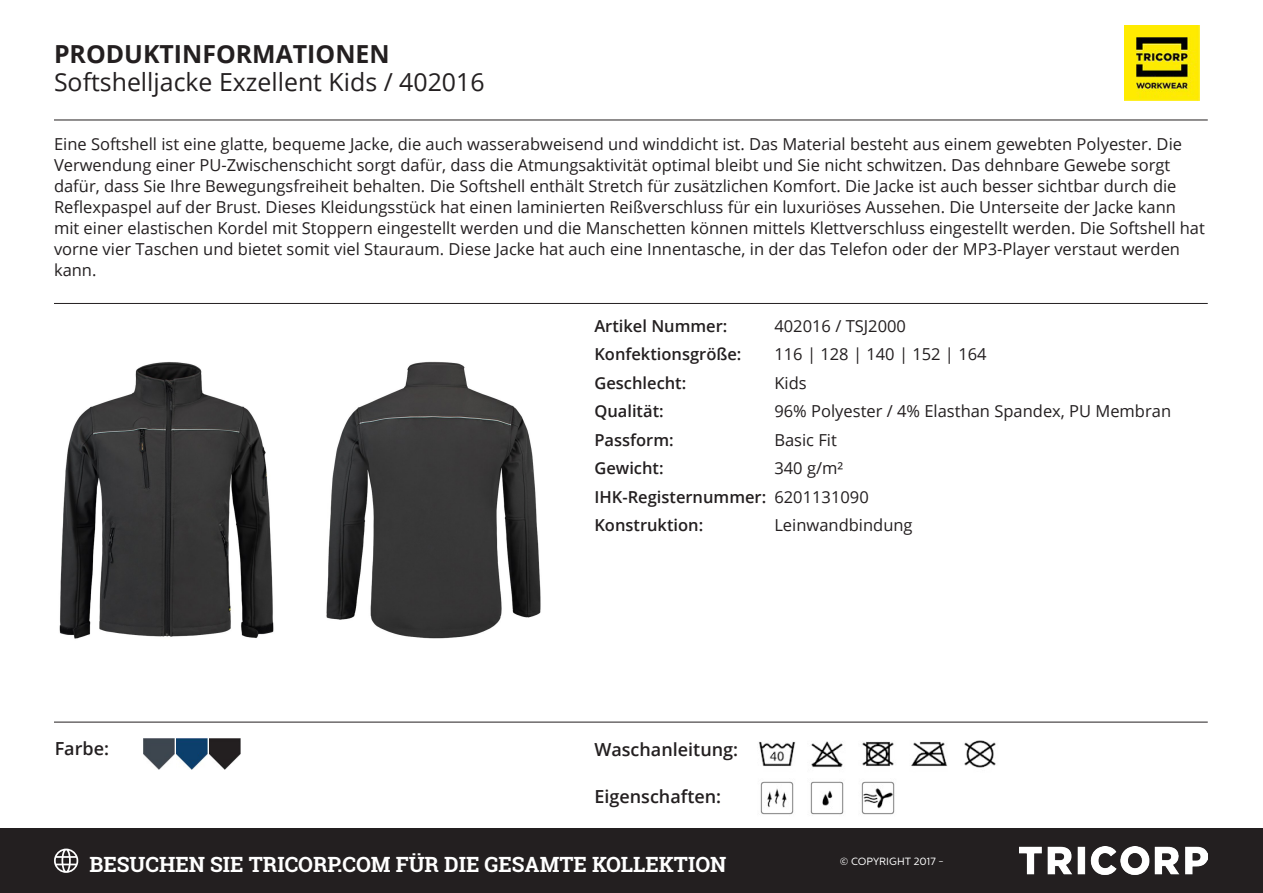
<style>
.page{position:relative;width:1263px;height:893px;background:#fff}
.page>*{position:absolute;margin:0;border:0;box-sizing:border-box;transform-origin:0 0}
.t1{font:24.9px "Open Sans";color:#231f20}
.t2{font:700 24.9px "Open Sans";color:#231f20}
.t3{font:700 21px "Roboto Slab";color:#fff}
.t4{font:600 18px "Open Sans";color:#231f20}
.Kenmerken{font:16.5px/21px "Open Sans";color:#231f20}
.Kenmerk{font:600 16.5px "Open Sans";color:#231f20}
.Kenmerk-2{font:16.5px "Open Sans";color:#231f20}
.t5{font:10.5px "Centrale Sans";color:#fff}
.s1{font-weight:400}
</style>
<div class="page">
<img style="left:1124px;top:26px;width:75px;height:74px">
<img style="left:59px;top:362px;width:215px;height:277px">
<img style="left:326px;top:361px;width:215px;height:278px">
<img style="left:862px;top:741px;width:32px;height:25px">
<img style="left:758px;top:741px;width:38px;height:25px">
<img style="left:811px;top:741px;width:32px;height:27px">
<img style="left:964px;top:740px;width:32px;height:28px">
<img style="left:911px;top:741px;width:37px;height:25px">
<img style="left:861px;top:781px;width:34px;height:34px">
<img style="left:760px;top:781px;width:34px;height:34px">
<img style="left:810px;top:781px;width:34px;height:34px">
<img style="left:143px;top:738px;width:31px;height:31px">
<img style="left:176px;top:738px;width:31px;height:31px">
<img style="left:209px;top:738px;width:31px;height:31px">
<hr style="left:54px;top:120px;width:1154px;height:1px;background:#231f20">
<hr style="left:54px;top:303px;width:1154px;height:1px;background:#231f20">
<hr style="left:54px;top:722px;width:1154px;height:1px;background:#231f20">
<div style="left:0;top:828px;width:1263px;height:65px;background:#231f20"></div>
<svg style="left:54px;top:849px;width:24px;height:24px"></svg>
<img style="left:1020px;top:847px;width:188px;height:28px">
<p class="t2" style="left:54px;top:36px;width:337px">PRODUKTINFORMATIONEN</p>
<p class="t1" style="left:54px;top:65px;width:432px">Softshelljacke Exzellent Kids / 402016</p>
<p class="Kenmerken" style="left:54px;top:133px;width:1152px">Eine Softshell ist eine glatte, bequeme Jacke, die auch wasserabweisend und winddicht ist. Das Material besteht aus einem gewebten Polyester. Die Verwendung einer PU-Zwischenschicht sorgt dafür, dass die Atmungsaktivität optimal bleibt und Sie nicht schwitzen. Das dehnbare Gewebe sorgt dafür, dass Sie Ihre Bewegungsfreiheit behalten. Die Softshell enthält Stretch für zusätzlichen Komfort. Die Jacke ist auch besser sichtbar durch die Reflexpaspel auf der Brust. Dieses Kleidungsstück hat einen laminierten Reißverschluss für ein luxuriöses Aussehen. Die Unterseite der Jacke kann mit einer elastischen Kordel mit Stoppern eingestellt werden und die Manschetten können mittels Klettverschluss eingestellt werden. Die Softshell hat vorne vier Taschen und bietet somit viel Stauraum. Diese Jacke hat auch eine Innentasche, in der das Telefon oder der MP3-Player verstaut werden kann.</p>
<p class="t4" style="left:55px;top:736px;width:56px">Farbe:</p>
<p class="Kenmerk" style="left:594px;top:314px;width:135px">Artikel Nummer:</p>
<p class="Kenmerk-2" style="left:774px;top:314px;width:133px">402016 / TSJ2000</p>
<p class="Kenmerk" style="left:594px;top:343px;width:149px">Konfektionsgröße:</p>
<p class="Kenmerk-2" style="left:774px;top:343px;width:214px">116 | 128 | 140 | 152 | 164</p>
<p class="Kenmerk" style="left:594px;top:371px;width:93px">Geschlecht:</p>
<p class="Kenmerk-2" style="left:774px;top:371px;width:34px">Kids</p>
<p class="Kenmerk" style="left:594px;top:400px;width:71px">Qualität:</p>
<p class="Kenmerk-2" style="left:774px;top:400px;width:398px">96% Polyester / 4% Elasthan Spandex, PU Membran</p>
<p class="Kenmerk" style="left:594px;top:428px;width:81px">Passform:</p>
<p class="Kenmerk-2" style="left:774px;top:428px;width:64px">Basic Fit</p>
<p class="Kenmerk" style="left:594px;top:457px;width:71px">Gewicht:</p>
<p class="Kenmerk-2" style="left:774px;top:457px;width:70px">340 g/m²</p>
<p class="Kenmerk" style="left:594px;top:485px;width:276px">IHK-Registernummer: <span class="s1">6201131090</span></p>
<p class="Kenmerk" style="left:594px;top:514px;width:110px">Konstruktion:</p>
<p class="Kenmerk-2" style="left:774px;top:514px;width:140px">Leinwandbindung</p>
<p class="t4" style="left:594px;top:737px;width:145px">Waschanleitung:</p>
<p class="t4" style="left:594px;top:784px;width:128px">Eigenschaften:</p>
<p class="t3" style="left:90px;top:850px;width:638px">BESUCHEN SIE TRICORP.COM FÜR DIE GESAMTE KOLLEKTION</p>
<p class="t5" style="left:840px;top:855px;width:106px">© COPYRIGHT 2017 -</p>
</div>
